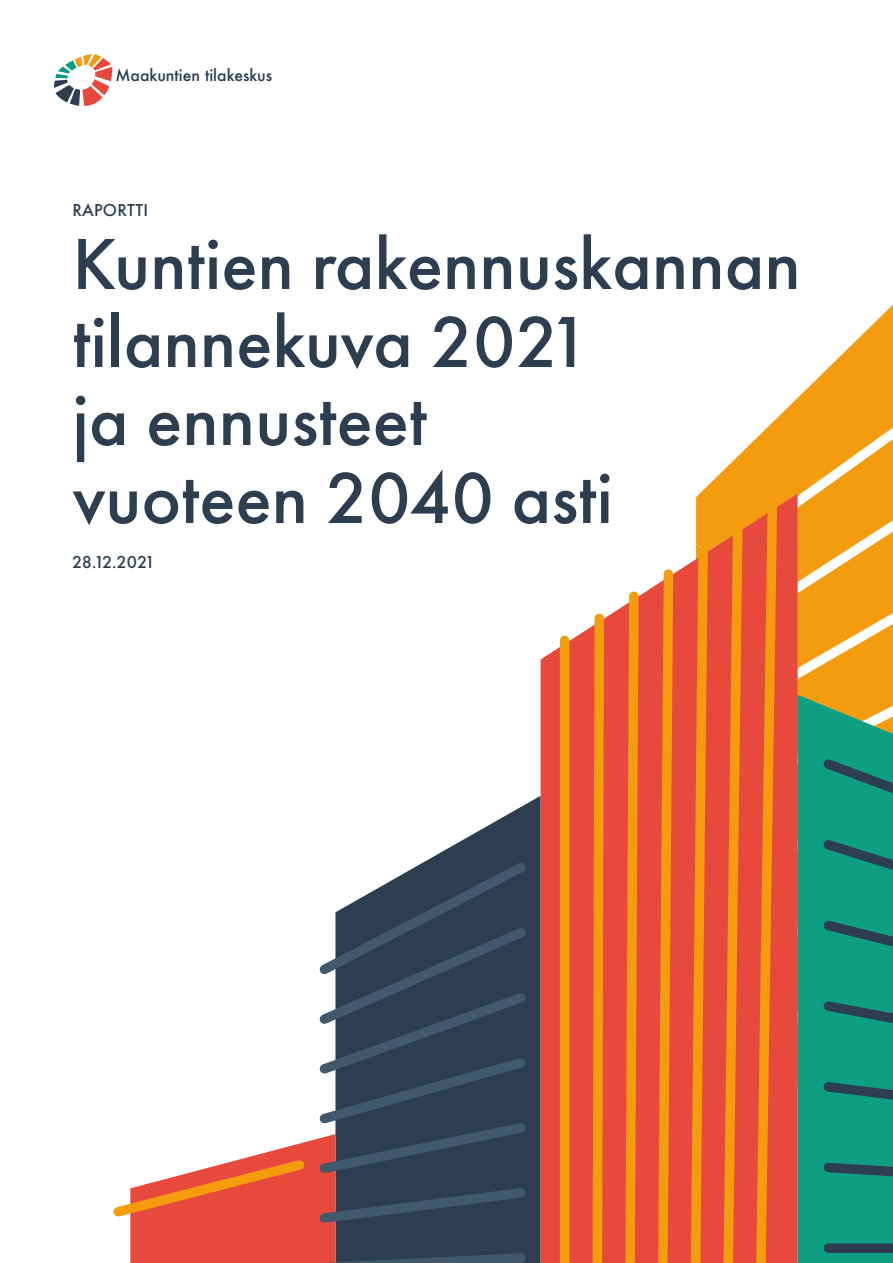
<style>
.page{position:relative;width:893px;height:1263px;background:#fff}
.page>*{position:absolute;margin:0;border:0;box-sizing:border-box;transform-origin:0 0}
.t1{font:500 75px/78px "Futura PT";color:#2c3e50}
.t2{font:500 18px "Futura PT";letter-spacing:.01em;color:#2c3e50}
.t3{font:500 15.75px "Futura";color:#2c3e50}
</style>
<div class="page">
<svg style="left:823px;top:304px;width:70px;height:69px"></svg>
<svg style="left:699px;top:373px;width:194px;height:322px"></svg>
<svg style="left:436px;top:796px;width:105px;height:467px;fill:#2c3e50"></svg>
<svg style="left:541px;top:494px;width:257px;height:769px;background:#ea6153"></svg>
<svg style="left:798px;top:695px;width:95px;height:568px;background:#2a9f78"></svg>
<svg style="left:555px;top:498px;width:227px;height:765px;background:#ec703f"></svg>
<svg style="left:816px;top:752px;width:77px;height:506px;background:#11927c"></svg>
<svg style="left:319px;top:855px;width:215px;height:408px;background:#405162"></svg>
<svg style="left:113px;top:1134px;width:222px;height:129px"></svg>
<svg style="left:54px;top:54px;width:58px;height:52px"></svg>
<p class="t3" style="left:115px;top:65px;width:158px">Maakuntien tilakeskus</p>
<p class="t2" style="left:72px;top:199px;width:77px">RAPORTTI</p>
<p class="t1" style="left:72px;top:225px;width:730px">Kuntien rakennuskannan tilannekuva 2021<br>ja ennusteet<br>vuoteen 2040 asti</p>
<p class="t2" style="left:72px;top:551px;width:84px">28.12.2021</p>
</div>
